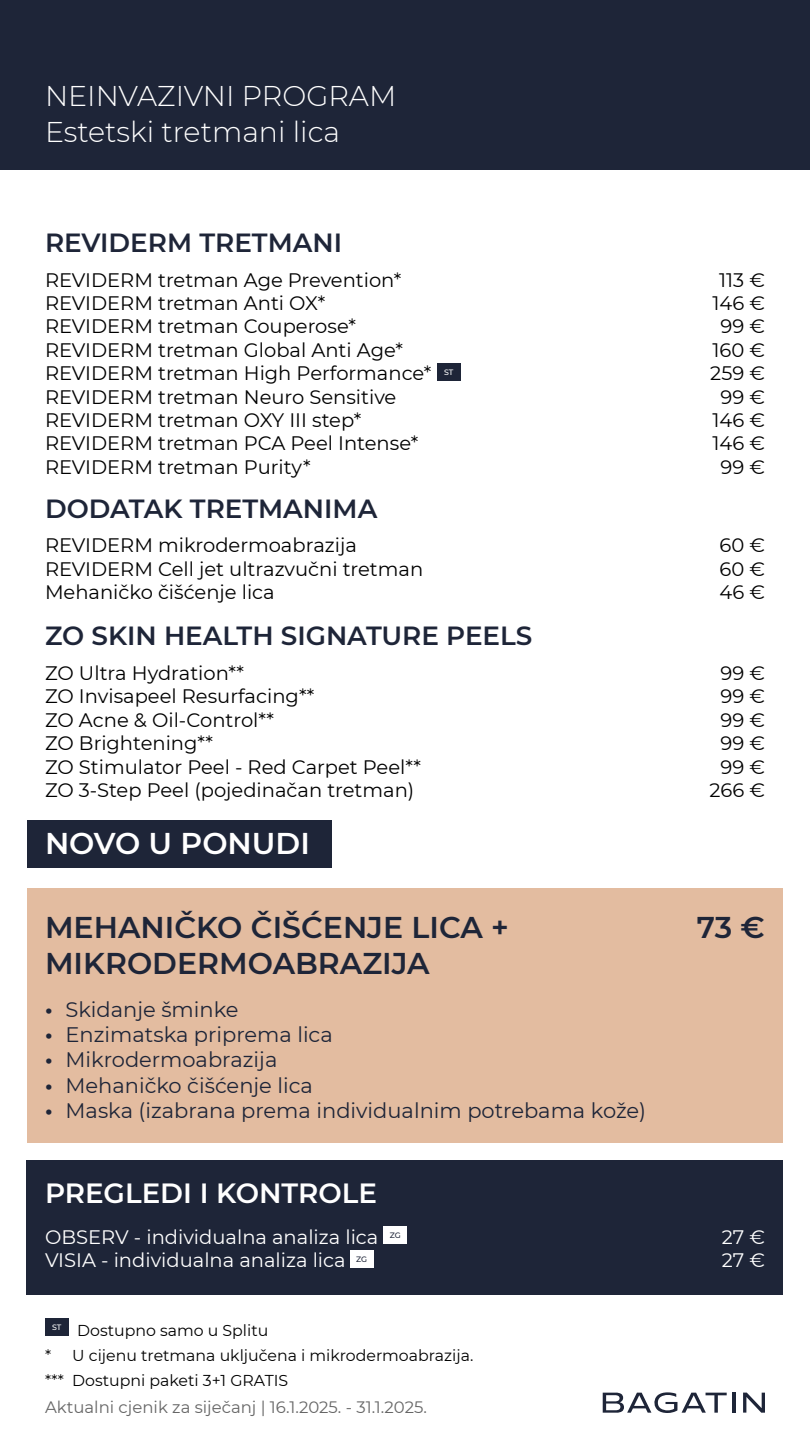
<style>
.page{position:relative;width:810px;height:1440px;background:#fff}
.page>*{position:absolute;margin:0;border:0;box-sizing:border-box;transform-origin:0 0}
.t1{font:600 30px/36px "Montserrat";color:#1e2538}
.t2{font:600 30px "Montserrat";color:#fff}
.t3{font:300 28.5px/36px "Montserrat";color:#fff}
.t4{font:600 27.75px "Montserrat";color:#fff}
.t5{font:600 26.25px "Montserrat";color:#1e2538}
.t6{font:21px/25.2px "Montserrat";color:#1e2538}
.t7{font:700 21px/25.2px "Montserrat";color:#1e2538;text-align:justify}
.t8{font:19.5px/23.4px "Montserrat";color:#000}
.t9{font:19.5px/23.4px "Montserrat";color:#fff}
.t10{font:16.5px "Montserrat";color:#666}
.t11{font:15.75px "Montserrat";color:#000}
.t12{font:500 7.8px "Montserrat";color:#fff}
.t13{font:500 7.8px "Montserrat";color:#1e2538}
</style>
<div class="page">
<div style="left:0;top:0;width:810px;height:170px;background:#1e2538"></div>
<svg style="left:603px;top:1392px;width:124px;height:21px"></svg>
<hr style="left:732px;top:1393px;width:4px;height:20px;background:#1e2538">
<svg style="left:743px;top:1393px;width:22px;height:20px"></svg>
<div style="left:45px;top:1319px;width:23px;height:17px;background:#1e2538"></div>
<div style="left:27px;top:820px;width:304px;height:48px;background:#1e2538"></div>
<div style="left:27px;top:889px;width:756px;height:254px;background:#e3bca0"></div>
<div style="left:437px;top:363px;width:23px;height:17px;background:#1e2538"></div>
<div style="left:26px;top:1160px;width:756px;height:135px;background:#1e2538"></div>
<div style="left:384px;top:1227px;width:23px;height:17px;background:#fff"></div>
<div style="left:350px;top:1250px;width:23px;height:17px;background:#fff"></div>
<h2 class="t3" style="left:45px;top:77px;width:353px">NEINVAZIVNI PROGRAM<br>Estetski tretmani lica</h2>
<h3 class="t5" style="left:45px;top:224px;width:299px">REVIDERM TRETMANI</h3>
<p class="t8" style="left:45px;top:267px;width:388px">REVIDERM tretman Age Prevention*<br>REVIDERM tretman Anti OX*<br>REVIDERM tretman Couperose*<br>REVIDERM tretman Global Anti Age*<br>REVIDERM tretman High Performance*<br>REVIDERM tretman Neuro Sensitive<br>REVIDERM tretman OXY III step*<br>REVIDERM tretman PCA Peel Intense*<br>REVIDERM tretman Purity*</p>
<p class="t8" style="left:710px;top:267px;width:56px;text-align:center">113 €<br>146 €<br>99 €<br>160 €<br>259 €<br>99 €<br>146 €<br>146 €<br>99 €</p>
<p class="t12" style="left:444px;top:366px;width:11px">ST</p>
<h3 class="t5" style="left:45px;top:490px;width:334px">DODATAK TRETMANIMA</h3>
<p class="t8" style="left:45px;top:533px;width:380px">REVIDERM mikrodermoabrazija<br>REVIDERM Cell jet ultrazvučni tretman<br>Mehaničko čišćenje lica</p>
<p class="t8" style="left:719px;top:533px;width:47px;text-align:justify">60 € 60 € 46 €</p>
<h3 class="t5" style="left:45px;top:617px;width:489px">ZO SKIN HEALTH SIGNATURE PEELS</h3>
<p class="t8" style="left:45px;top:661px;width:377px">ZO Ultra Hydration**<br>ZO Invisapeel Resurfacing**<br>ZO Acne &amp; Oil-Control**<br>ZO Brightening**<br>ZO Stimulator Peel - Red Carpet Peel**<br>ZO 3-Step Peel (pojedinačan tretman)</p>
<p class="t8" style="left:710px;top:661px;width:57px;text-align:center">99 €<br>99 €<br>99 €<br>99 €<br>99 €<br>266 €</p>
<h1 class="t2" style="left:45px;top:822px;width:266px">NOVO U PONUDI</h1>
<h1 class="t1" style="left:45px;top:908px;width:465px">MEHANIČKO ČIŠĆENJE LICA +<br>MIKRODERMOABRAZIJA</h1>
<h1 class="t1" style="left:697px;top:908px;width:70px">73 €</h1>
<p class="t6" style="left:66px;top:996px;width:582px">Skidanje šminke<br>Enzimatska priprema lica<br>Mikrodermoabrazija<br>Mehaničko čišćenje lica<br>Maska (izabrana prema individualnim potrebama kože)</p>
<p class="t7" style="left:45px;top:996px;width:9px">• • • • •</p>
<h3 class="t4" style="left:45px;top:1174px;width:334px">PREGLEDI I KONTROLE</h3>
<p class="t9" style="left:45px;top:1225px;width:335px">OBSERV - individualna analiza lica<br>VISIA - individualna analiza lica</p>
<p class="t9" style="left:722px;top:1225px;width:45px">27 €<br>27 €</p>
<p class="t13" style="left:390px;top:1230px;width:13px">ZG</p>
<p class="t13" style="left:356px;top:1253px;width:13px">ZG</p>
<p class="t12" style="left:52px;top:1322px;width:11px">ST</p>
<p class="t11" style="left:77px;top:1320px;width:193px">Dostupno samo u Splitu</p>
<p class="t11" style="left:45px;top:1344px;width:8px">*</p>
<p class="t11" style="left:72px;top:1344px;width:403px">U cijenu tretmana uključena i mikrodermoabrazija.</p>
<p class="t11" style="left:45px;top:1369px;width:20px">***</p>
<p class="t11" style="left:72px;top:1369px;width:217px">Dostupni paketi 3+1 GRATIS</p>
<p class="t10" style="left:45px;top:1396px;width:384px">Aktualni cjenik za siječanj | 16.1.2025. - 31.1.2025.</p>
</div>
